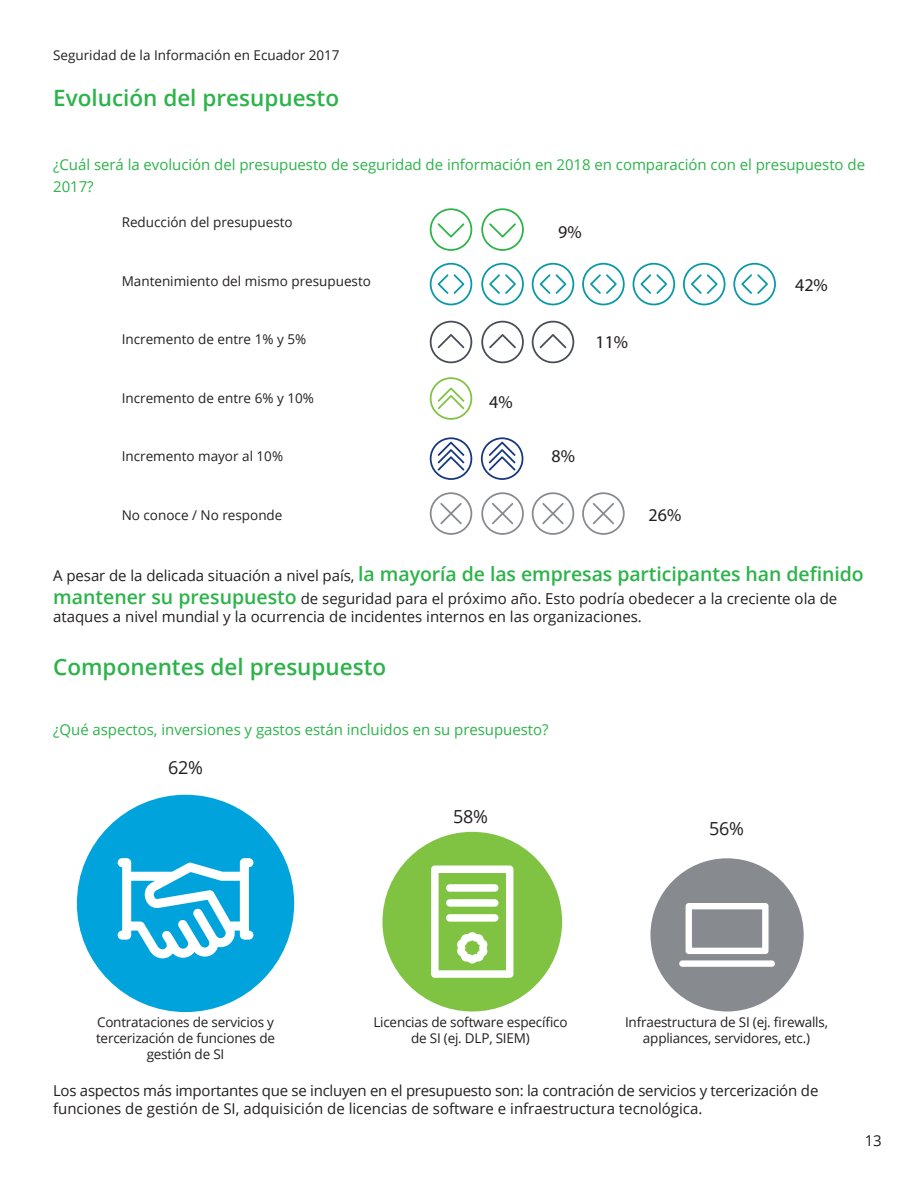
<style>
.page{position:relative;width:918px;height:1188px;background:#fff}
.page>*{position:absolute;margin:0;border:0;box-sizing:border-box;transform-origin:0 0}
.t1{font:600 22.5px "Open Sans";color:#2cb34a}
.t2{font:600 19.5px "Open Sans";letter-spacing:-.005em;color:#2cb34a}
.t3{font:18px "Myriad Pro";color:#231f20}
.t4{font:18px "Open Sans";color:#231f20}
.t5{font:15px/18px "Open Sans";letter-spacing:-.02em;color:#231f20}
.t6{font:15px/22.5px "Open Sans";letter-spacing:-.005em;color:#2cb34a}
.t7{font:15px/18px "Open Sans";color:#231f20}
.t8{font:13.5px/16.2px "Open Sans";color:#231f20;text-align:center}
.s1{font-weight:400;font-size:15px;color:#231f20}
.s2{font-weight:600;font-size:19.5px;color:#2cb34a}
</style>
<div class="page">
<svg style="left:382px;top:832px;width:180px;height:179px"></svg>
<svg style="left:430px;top:208px;width:42px;height:43px"></svg>
<svg style="left:430px;top:321px;width:42px;height:42px"></svg>
<svg style="left:430px;top:377px;width:42px;height:43px"></svg>
<svg style="left:430px;top:437px;width:42px;height:43px"></svg>
<svg style="left:481px;top:437px;width:42px;height:43px"></svg>
<svg style="left:481px;top:321px;width:43px;height:42px"></svg>
<svg style="left:532px;top:321px;width:42px;height:42px"></svg>
<svg style="left:481px;top:208px;width:43px;height:43px"></svg>
<svg style="left:430px;top:263px;width:42px;height:42px"></svg>
<svg style="left:481px;top:263px;width:43px;height:42px"></svg>
<svg style="left:532px;top:263px;width:42px;height:42px"></svg>
<svg style="left:582px;top:263px;width:43px;height:42px"></svg>
<svg style="left:633px;top:263px;width:42px;height:42px"></svg>
<svg style="left:683px;top:263px;width:43px;height:42px"></svg>
<svg style="left:733px;top:263px;width:43px;height:42px"></svg>
<svg style="left:430px;top:492px;width:42px;height:43px"></svg>
<svg style="left:481px;top:492px;width:43px;height:43px"></svg>
<svg style="left:532px;top:492px;width:42px;height:43px"></svg>
<svg style="left:582px;top:492px;width:43px;height:43px"></svg>
<svg style="left:650px;top:858px;width:154px;height:153px"></svg>
<svg style="left:77px;top:795px;width:217px;height:217px;fill:#01a3dd"></svg>
<p class="t8" style="left:53px;top:47px;width:288px">Seguridad de la Información en Ecuador 2017</p>
<h1 class="t1" style="left:53px;top:83px;width:288px">Evolución del presupuesto</h1>
<p class="t6" style="left:53px;top:152px;width:813px">¿Cuál será la evolución del presupuesto de seguridad de información en 2018 en comparación con el presupuesto de<br>2017?</p>
<p class="t8" style="left:122px;top:214px;width:173px">Reducción del presupuesto</p>
<h3 class="t3" style="left:558px;top:220px;width:25px">9%</h3>
<p class="t8" style="left:122px;top:272px;width:251px">Mantenimiento del mismo presupuesto</p>
<h3 class="t3" style="left:795px;top:274px;width:34px">42%</h3>
<p class="t8" style="left:122px;top:331px;width:186px">Incremento de entre 1% y 5%</p>
<h3 class="t3" style="left:595px;top:331px;width:34px">11%</h3>
<p class="t8" style="left:122px;top:389px;width:194px">Incremento de entre 6% y 10%</p>
<h3 class="t3" style="left:489px;top:390px;width:25px">4%</h3>
<p class="t8" style="left:122px;top:448px;width:163px">Incremento mayor al 10%</p>
<h3 class="t3" style="left:552px;top:445px;width:25px">8%</h3>
<p class="t8" style="left:122px;top:506px;width:162px">No conoce / No responde</p>
<h3 class="t3" style="left:649px;top:504px;width:34px">26%</h3>
<h2 class="t2" style="left:53px;top:560px;width:812px"><span class="s1">A pesar de la delicada situación a nivel país,</span> la mayoría de las empresas participantes han definido</h2>
<p class="t7" style="left:53px;top:589px;width:786px"><span class="s2">mantener su presupuesto</span> de seguridad para el próximo año. Esto podría obedecer a la creciente ola de ataques a nivel mundial y la ocurrencia de incidentes internos en las organizaciones.</p>
<h1 class="t1" style="left:53px;top:651px;width:335px">Componentes del presupuesto</h1>
<p class="t6" style="left:53px;top:718px;width:497px">¿Qué aspectos, inversiones y gastos están incluidos en su presupuesto?</p>
<h3 class="t4" style="left:168px;top:755px;width:36px">62%</h3>
<p class="t8" style="left:96px;top:1014px;width:180px">Contrataciones de servicios y tercerización de funciones de gestión de SI</p>
<h3 class="t4" style="left:453px;top:804px;width:36px">58%</h3>
<h3 class="t4" style="left:709px;top:816px;width:36px">56%</h3>
<p class="t8" style="left:373px;top:1014px;width:196px">Licencias de software específico de SI (ej. DLP, SIEM)</p>
<p class="t8" style="left:625px;top:1014px;width:204px">Infraestructura de SI (ej. firewalls, appliances, servidores, etc.)</p>
<p class="t5" style="left:53px;top:1081px;width:767px">Los aspectos más importantes que se incluyen en el presupuesto son: la contración de servicios y tercerización de funciones de gestión de SI, adquisición de licencias de software e infraestructura tecnológica.</p>
<p class="t7" style="left:865px;top:1131px;width:18px">13</p>
</div>
